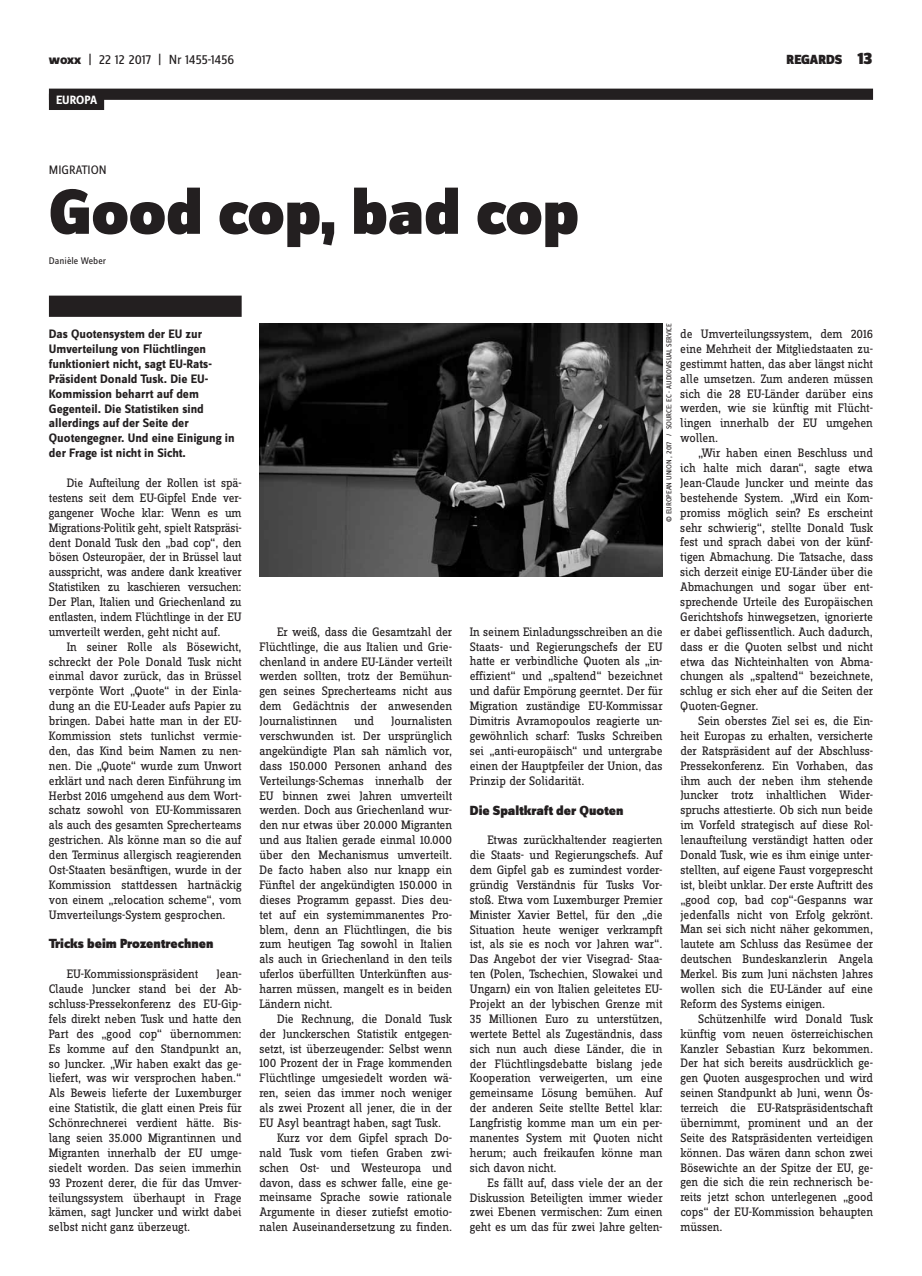
<style>
.page{position:relative;width:922px;height:1276px;background:#fff}
.page>*{position:absolute;margin:0;border:0;box-sizing:border-box;transform-origin:0 0}
.t1{font:900 66.25px "Zine Sans Dis";color:#231f20}
.t2{font:900 13.75px "Zine Sans Dis";color:#231f20}
.t3{font:13.75px "Zine Sans Dis";letter-spacing:-.015em;color:#231f20}
.t4{font:12.75px/14.9px "Zine Slab Dis";letter-spacing:-.01em;color:#231f20;text-align:justify}
.t5{font:700 12.75px/14.9px "Zine Sans Dis";color:#231f20}
.t6{font:12.75px "Zine Sans Dis";color:#231f20}
.t7{font:700 12.5px "Zine Sans Dis";color:#fff}
.t8{font:10px "Zine Sans Dis";color:#231f20}
.t9{font:7.5px "Zine Sans Dis";letter-spacing:-.01em;color:#231f20}
.s1{font-weight:800}
.s2{font-size:17.5px}
</style>
<div class="page">
<div style="left:49px;top:89px;width:823px;height:11px;background:#231f20"></div>
<div style="left:49px;top:94px;width:55px;height:16px;background:#231f20"></div>
<div style="left:49px;top:296px;width:192px;height:21px;background:#231f20"></div>
<img style="left:259px;top:323px;width:403px;height:253px">
<p class="t3" style="left:49px;top:53px;width:187px"><span class="s1">woxx</span> | 22 12 2017 | Nr 1455-1456</p>
<p class="t2" style="left:786px;top:53px;width:87px">REGARDS <span class="s2">13</span></p>
<p class="t7" style="left:56px;top:93px;width:43px">EUROPA</p>
<p class="t6" style="left:49px;top:163px;width:57px">Migration</p>
<h1 class="t1" style="left:49px;top:177px;width:531px">Good cop, bad cop</h1>
<p class="t8" style="left:49px;top:255px;width:59px">Danièle Weber</p>
<p class="t5" style="left:49px;top:327px;width:187px">Das Quotensystem der EU zur<br>Umverteilung von Flüchtlingen funktioniert nicht, sagt EU-Rats-<br>Präsident Donald Tusk. Die EU-<br>Kommission beharrt auf dem<br>Gegenteil. Die Statistiken sind allerdings auf der Seite der<br>Quotengegner. Und eine Einigung in der Frage ist nicht in Sicht.</p>
<p class="t4" style="left:49px;top:476px;width:194px;text-indent:18px">Die Aufteilung der Rollen ist spä&shy;testens seit dem EU-Gipfel Ende ver&shy;gangener Woche klar: Wenn es um Migrations-Politik geht, spielt Ratspräsi&shy;dent Donald Tusk den „bad cop“, den bösen Osteuropäer, der in Brüssel laut ausspricht, was andere dank kreativer Statistiken zu kaschieren versuchen:<br>Der Plan, Italien und Griechenland zu entlasten, indem Flüchtlinge in der EU umverteilt werden, geht nicht auf.</p>
<p class="t4" style="left:49px;top:640px;width:194px;text-indent:18px">In seiner Rolle als Bösewicht, schreckt der Pole Donald Tusk nicht einmal davor zurück, das in Brüssel verpönte Wort „Quote“ in der Einla&shy;dung an die EU-Leader aufs Papier zu bringen. Dabei hatte man in der EU-Kommission stets tunlichst vermie&shy;den, das Kind beim Namen zu nen&shy;nen. Die „Quote“ wurde zum Unwort erklärt und nach deren Einführung im Herbst 2016 umgehend aus dem Wort&shy;schatz sowohl von EU-Kommissaren als auch des gesamten Sprecherteams gestrichen. Als könne man so die auf den Terminus allergisch reagierenden Ost-Staaten besänftigen, wurde in der Kommission stattdessen hartnäckig von einem „relocation scheme“, vom Umverteilungs-System gesprochen.</p>
<p class="t2" style="left:49px;top:936px;width:166px">Tricks beim Prozentrechnen</p>
<p class="t4" style="left:67px;top:967px;width:133px">EU-Kommissionspräsident</p>
<p class="t4" style="left:49px;top:967px;width:194px;text-indent:168px">Jean-Claude Juncker stand bei der Ab&shy;schluss-Pressekonferenz des EU-Gip&shy;fels direkt neben Tusk und hatte den Part des „good cop“ übernommen:<br>Es komme auf den Standpunkt an, so Juncker. „Wir haben exakt das ge&shy;liefert, was wir versprochen haben.“ Als Beweis lieferte der Luxemburger eine Statistik, die glatt einen Preis für Schönrechnerei verdient hätte. Bis&shy;lang seien 35.000 Migrantinnen und Migranten innerhalb der EU umge&shy;siedelt worden. Das seien immerhin 93 Prozent derer, die für das Umver&shy;teilungssystem überhaupt in Frage kämen, sagt Juncker und wirkt dabei selbst nicht ganz überzeugt.</p>
<p class="t4" style="left:259px;top:625px;width:194px;text-indent:18px">Er weiß, dass die Gesamtzahl der Flüchtlinge, die aus Italien und Grie&shy;chenland in andere EU-Länder verteilt werden sollten, trotz der Bemühun&shy;gen seines Sprecherteams nicht aus dem Gedächtnis der anwesenden Journalistinnen</p>
<p class="t4" style="left:259px;top:714px;width:194px;text-indent:132px">Journalisten verschwunden ist. Der ursprünglich angekündigte Plan sah nämlich vor, dass 150.000 Personen anhand des Verteilungs-Schemas innerhalb der EU binnen zwei Jahren umverteilt werden. Doch aus Griechenland wur&shy;den nur etwas über 20.000 Migranten und aus Italien gerade einmal 10.000 über den Mechanismus umverteilt.<br>De facto haben also nur knapp ein Fünftel der angekündigten 150.000 in dieses Programm gepasst. Dies deu&shy;tet auf ein systemimmanentes Pro&shy;blem, denn an Flüchtlingen, die bis zum heutigen Tag sowohl in Italien als auch in Griechenland in den teils uferlos überfüllten Unterkünften aus&shy;harren müssen, mangelt es in beiden Ländern nicht.</p>
<p class="t4" style="left:277px;top:1012px;width:176px">Die Rechnung, die Donald Tusk</p>
<p class="t4" style="left:259px;top:1026px;width:194px">der Junckerschen Statistik entgegen-</p>
<p class="t4" style="left:259px;top:1041px;width:194px">setzt, ist überzeugender: Selbst wenn</p>
<p class="t4" style="left:259px;top:1056px;width:194px">100 Prozent der in Frage kommenden</p>
<p class="t4" style="left:259px;top:1071px;width:194px">Flüchtlinge umgesiedelt worden wä-</p>
<p class="t4" style="left:259px;top:1086px;width:194px">ren, seien das immer noch weniger</p>
<p class="t4" style="left:259px;top:1101px;width:194px">als zwei Prozent all jener, die in der</p>
<p class="t4" style="left:259px;top:1116px;width:183px">EU Asyl beantragt haben, sagt Tusk.</p>
<p class="t4" style="left:277px;top:1131px;width:176px">Kurz vor dem Gipfel sprach Do-</p>
<p class="t4" style="left:259px;top:1146px;width:194px">nald Tusk vom tiefen Graben zwi-</p>
<p class="t4" style="left:259px;top:1160px;width:194px">schen Ost- und Westeuropa und</p>
<p class="t4" style="left:259px;top:1175px;width:194px">davon, dass es schwer falle, eine ge-</p>
<p class="t4" style="left:259px;top:1190px;width:194px">meinsame Sprache sowie rationale</p>
<p class="t4" style="left:259px;top:1205px;width:194px">Argumente in dieser zutiefst emotio-</p>
<p class="t4" style="left:259px;top:1220px;width:194px">nalen Auseinandersetzung zu finden.</p>
<p class="t4" style="left:354px;top:714px;width:21px">und</p>
<p class="t9" style="left:664px;top:522px;width:199px;rotate:-90deg">© EuropeanUn ion , 2017 / Source: EC - Audiovisual Service</p>
<p class="t4" style="left:469px;top:625px;width:194px">In seinem Einladungsschreiben an die Staats- und Regierungschefs der EU hatte er verbindliche Quoten als „in&shy;effizient“ und „spaltend“ bezeichnet und dafür Empörung geerntet. Der für Migration zuständige EU-Kommissar Dimitris Avramopoulos reagierte un&shy;gewöhnlich scharf: Tusks Schreiben sei „anti-europäisch“ und untergrabe einen der Hauptpfeiler der Union, das Prinzip der Solidarität.</p>
<p class="t2" style="left:469px;top:802px;width:155px">Die Spaltkraft der Quoten</p>
<p class="t4" style="left:469px;top:833px;width:194px;text-indent:18px">Etwas zurückhaltender reagierten die Staats- und Regierungschefs. Auf dem Gipfel gab es zumindest vorder&shy;gründig Verständnis für Tusks Vor&shy;stoß. Etwa vom Luxemburger Premier Minister Xavier Bettel, für den „die Situation heute weniger verkrampft ist, als sie es noch vor Jahren war“.<br>Das Angebot der vier Visegrad- Staa&shy;ten (Polen, Tschechien, Slowakei und Ungarn) ein von Italien geleitetes EU-Projekt an der lybischen Grenze mit 35 Millionen Euro zu unterstützen, wertete Bettel als Zugeständnis, dass sich nun auch diese Länder, die in der Flüchtlingsdebatte bislang jede Kooperation verweigerten, um eine gemeinsame Lösung bemühen. Auf der anderen Seite stellte Bettel klar:<br>Langfristig komme man um ein per&shy;manentes System mit Quoten nicht herum; auch freikaufen könne man sich davon nicht.</p>
<p class="t4" style="left:469px;top:1175px;width:194px;text-indent:18px">Es fällt auf, dass viele der an der Diskussion Beteiligten immer wieder zwei Ebenen vermischen: Zum einen geht es um das für zwei Jahre gelten-</p>
<p class="t4" style="left:680px;top:327px;width:194px">de Umverteilungssystem, dem 2016 eine Mehrheit der Mitgliedstaaten zu&shy;gestimmt hatten, das aber längst nicht alle umsetzen. Zum anderen müssen sich die 28 EU-Länder darüber eins werden, wie sie künftig mit Flücht&shy;lingen innerhalb der EU umgehen wollen.</p>
<p class="t4" style="left:680px;top:446px;width:194px;text-indent:18px">„Wir haben einen Beschluss und ich halte mich daran“, sagte etwa Jean-Claude Juncker und meinte das bestehende System. „Wird ein Kom&shy;promiss möglich sein? Es erscheint sehr schwierig“, stellte Donald Tusk fest und sprach dabei von der künf&shy;tigen Abmachung. Die Tatsache, dass sich derzeit einige EU-Länder über die Abmachungen und sogar über ent&shy;sprechende Urteile des Europäischen Gerichtshofs hinwegsetzen, ignorierte er dabei geflissentlich. Auch dadurch, dass er die Quoten selbst und nicht etwa das Nichteinhalten von Abma&shy;chungen als „spaltend“ bezeichnete, schlug er sich eher auf die Seiten der Quoten-Gegner.</p>
<p class="t4" style="left:680px;top:714px;width:194px;text-indent:18px">Sein oberstes Ziel sei es, die Ein&shy;heit Europas zu erhalten, versicherte der Ratspräsident auf der Abschluss-Pressekonferenz. Ein Vorhaben, das ihm auch der neben ihm stehende Juncker trotz inhaltlichen Wider&shy;spruchs attestierte. Ob sich nun beide im Vorfeld strategisch auf diese Rol&shy;lenaufteilung verständigt hatten oder Donald Tusk, wie es ihm einige unter&shy;stellten, auf eigene Faust vorgeprescht ist, bleibt unklar. Der erste Auftritt des „good cop, bad cop“-Gespanns war jedenfalls nicht von Erfolg gekrönt.<br>Man sei sich nicht näher gekommen, lautete am Schluss das Resümee der deutschen Bundeskanzlerin Angela Merkel. Bis zum Juni nächsten Jahres wollen sich die EU-Länder auf eine Reform des Systems einigen.</p>
<p class="t4" style="left:680px;top:1012px;width:194px;text-indent:18px">Schützenhilfe wird Donald Tusk künftig vom neuen österreichischen Kanzler Sebastian Kurz bekommen.<br>Der hat sich bereits ausdrücklich ge&shy;gen Quoten ausgesprochen und wird seinen Standpunkt ab Juni, wenn Ös&shy;terreich die EU-Ratspräsidentschaft übernimmt, prominent und an der Seite des Ratspräsidenten verteidigen können. Das wären dann schon zwei Bösewichte an der Spitze der EU, ge&shy;gen die sich die rein rechnerisch be&shy;reits jetzt schon unterlegenen „good cops“ der EU-Kommission behaupten müssen.</p>
</div>
